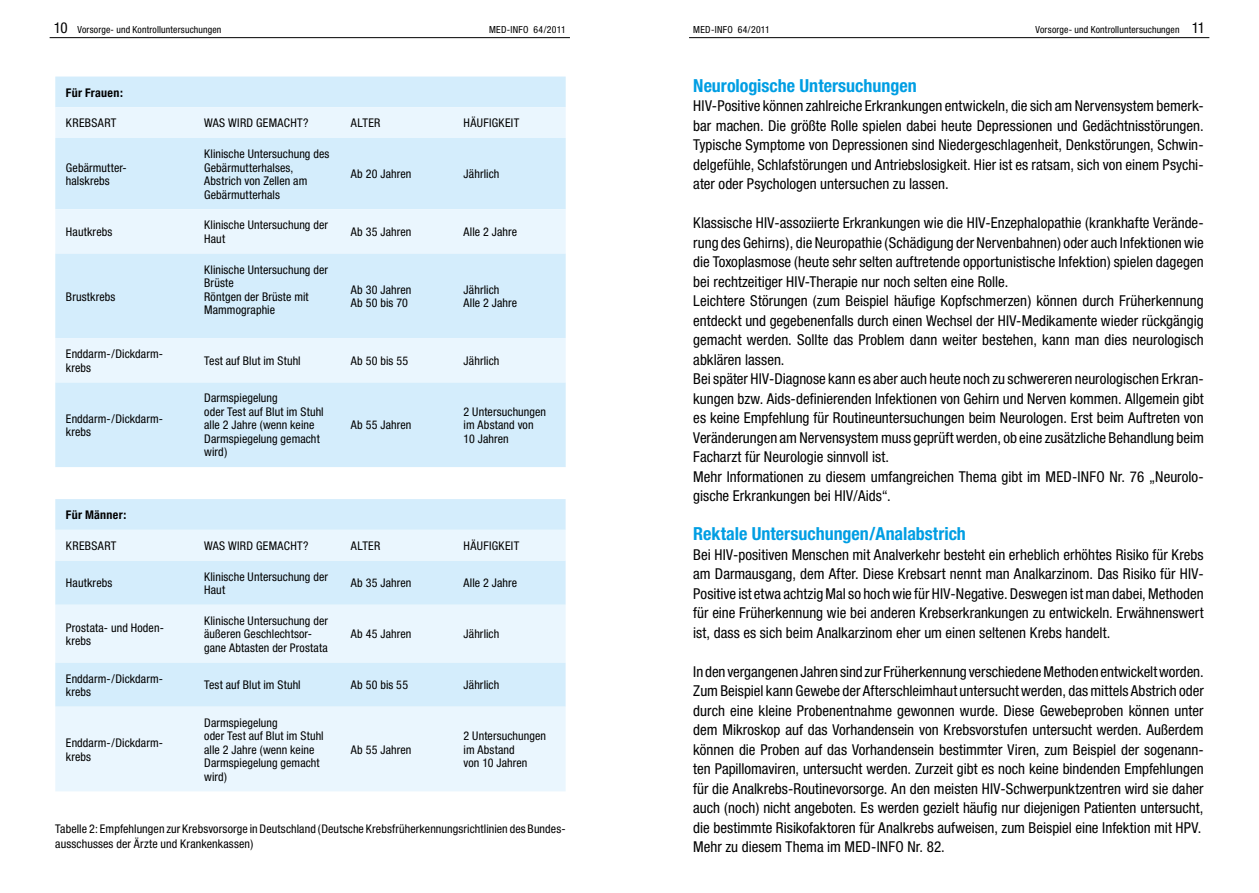
<style>
.page{position:relative;width:1259px;height:893px;background:#fff}
.page>*{position:absolute;margin:0;border:0;box-sizing:border-box;transform-origin:0 0}
._11_Titel_2__Ordnung{font:700 condensed 18px "Helvetica Neue";color:#009ee3}
._01_Fließtext{font:condensed 15px/19.5px "Helvetica Neue";color:#000;text-align:justify}
._03_Fließtext___1_Ze{font:condensed 15px/19.5px "Helvetica Neue";color:#000;text-align:justify}
._81_Tabelle{font:condensed 12px/13.5px "Helvetica Neue";letter-spacing:.01em;color:#000}
._05_Bildunterschrift{font:condensed 12px/15px "Helvetica Neue";letter-spacing:.005em;color:#000}
._81_Tabelle-2{font:condensed 12px "Helvetica Neue";letter-spacing:.03em;color:#000}
._81_Tabelle-3{font:700 condensed 12px "Helvetica Neue";letter-spacing:.025em;color:#000}
.t1{font:condensed 9.75px "Helvetica Neue";letter-spacing:.015em;color:#000}
.s1{font-size:15px}
</style>
<div class="page">
<hr style="left:689px;top:37px;width:520px;height:1px;background:#000">
<hr style="left:50px;top:37px;width:520px;height:1px;background:#000">
<div style="left:55px;top:77px;width:511px;height:390px;background:#d4edfc"></div>
<svg style="left:55px;top:107px;width:511px;height:275px;background:#ddf0fc"></svg>
<div style="left:55px;top:499px;width:510px;height:31px;background:#d4edfc"></div>
<svg style="left:55px;top:530px;width:510px;height:261px;background:#e2f3fd"></svg>
<p class="t1" style="left:54px;top:24px;width:169px"><span class="s1">10</span> Vorsorge- und Kontrolluntersuchungen</p>
<p class="t1" style="left:489px;top:24px;width:78px">MED-INFO 64/2011</p>
<p class="t1" style="left:693px;top:24px;width:78px">MED-INFO 64/2011</p>
<p class="t1" style="left:1035px;top:24px;width:171px">Vorsorge- und Kontrolluntersuchungen <span class="s1">11</span></p>
<p class="_81_Tabelle-3" style="left:66px;top:85px;width:59px">Für Frauen:</p>
<p class="_81_Tabelle-2" style="left:66px;top:116px;width:52px">KREBSART</p>
<p class="_81_Tabelle" style="left:204px;top:116px;width:106px">WAS WIRD GEMACHT?</p>
<p class="_81_Tabelle" style="left:351px;top:116px;width:31px">ALTER</p>
<p class="_81_Tabelle-2" style="left:463px;top:116px;width:57px">HÄUFIGKEIT</p>
<p class="_81_Tabelle" style="left:66px;top:160px;width:61px">Gebärmutter-</p>
<p class="_81_Tabelle" style="left:66px;top:174px;width:45px">halskrebs</p>
<p class="_81_Tabelle" style="left:204px;top:147px;width:127px">Klinische Untersuchung des<br>Gebärmutterhalses,<br>Abstrich von Zellen am<br>Gebärmutterhals</p>
<p class="_81_Tabelle" style="left:351px;top:167px;width:62px">Ab 20 Jahren</p>
<p class="_81_Tabelle" style="left:463px;top:167px;width:37px">Jährlich</p>
<p class="_81_Tabelle" style="left:66px;top:225px;width:48px">Hautkrebs</p>
<p class="_81_Tabelle" style="left:204px;top:218px;width:125px">Klinische Untersuchung der<br>Haut</p>
<p class="_81_Tabelle" style="left:351px;top:225px;width:62px">Ab 35 Jahren</p>
<p class="_81_Tabelle" style="left:463px;top:225px;width:55px">Alle 2 Jahre</p>
<p class="_81_Tabelle" style="left:66px;top:289px;width:51px">Brustkrebs</p>
<p class="_81_Tabelle" style="left:204px;top:262px;width:125px">Klinische Untersuchung der<br>Brüste</p>
<p class="_81_Tabelle" style="left:204px;top:289px;width:106px">Röntgen der Brüste mit<br>Mammographie</p>
<p class="_81_Tabelle" style="left:351px;top:283px;width:62px">Ab 30 Jahren</p>
<p class="_81_Tabelle" style="left:351px;top:296px;width:59px">Ab 50 bis 70</p>
<p class="_81_Tabelle" style="left:463px;top:283px;width:37px">Jährlich</p>
<p class="_81_Tabelle" style="left:463px;top:296px;width:55px">Alle 2 Jahre</p>
<p class="_81_Tabelle" style="left:66px;top:347px;width:99px">Enddarm-/Dickdarm&shy;krebs</p>
<p class="_81_Tabelle" style="left:204px;top:354px;width:98px">Test auf Blut im Stuhl</p>
<p class="_81_Tabelle" style="left:351px;top:354px;width:59px">Ab 50 bis 55</p>
<p class="_81_Tabelle" style="left:463px;top:354px;width:37px">Jährlich</p>
<p class="_81_Tabelle" style="left:66px;top:412px;width:99px">Enddarm-/Dickdarm&shy;krebs</p>
<p class="_81_Tabelle" style="left:204px;top:391px;width:75px">Darmspiegelung</p>
<p class="_81_Tabelle" style="left:204px;top:405px;width:121px">oder Test auf Blut im Stuhl alle 2 Jahre (wenn keine<br>Darmspiegelung gemacht wird)</p>
<p class="_81_Tabelle" style="left:351px;top:418px;width:62px">Ab 55 Jahren</p>
<p class="_81_Tabelle" style="left:463px;top:405px;width:84px">2 Untersuchungen</p>
<p class="_81_Tabelle" style="left:463px;top:418px;width:71px">im Abstand von</p>
<p class="_81_Tabelle" style="left:463px;top:432px;width:47px">10 Jahren</p>
<p class="_81_Tabelle-3" style="left:66px;top:508px;width:62px">Für Männer:</p>
<p class="_81_Tabelle-2" style="left:66px;top:539px;width:52px">KREBSART</p>
<p class="_81_Tabelle" style="left:204px;top:539px;width:106px">WAS WIRD GEMACHT?</p>
<p class="_81_Tabelle" style="left:351px;top:539px;width:31px">ALTER</p>
<p class="_81_Tabelle-2" style="left:463px;top:539px;width:57px">HÄUFIGKEIT</p>
<p class="_81_Tabelle" style="left:66px;top:576px;width:48px">Hautkrebs</p>
<p class="_81_Tabelle" style="left:204px;top:570px;width:125px">Klinische Untersuchung der<br>Haut</p>
<p class="_81_Tabelle" style="left:351px;top:576px;width:62px">Ab 35 Jahren</p>
<p class="_81_Tabelle" style="left:463px;top:576px;width:55px">Alle 2 Jahre</p>
<p class="_81_Tabelle" style="left:66px;top:620px;width:99px">Prostata- und Hoden&shy;krebs</p>
<p class="_81_Tabelle" style="left:204px;top:614px;width:125px">Klinische Untersuchung der äußeren Geschlechtsor&shy;gane Abtasten der Prostata</p>
<p class="_81_Tabelle" style="left:351px;top:627px;width:62px">Ab 45 Jahren</p>
<p class="_81_Tabelle" style="left:463px;top:627px;width:37px">Jährlich</p>
<p class="_81_Tabelle" style="left:66px;top:671px;width:99px">Enddarm-/Dickdarm&shy;krebs</p>
<p class="_81_Tabelle" style="left:204px;top:678px;width:98px">Test auf Blut im Stuhl</p>
<p class="_81_Tabelle" style="left:351px;top:678px;width:59px">Ab 50 bis 55</p>
<p class="_81_Tabelle" style="left:463px;top:678px;width:37px">Jährlich</p>
<p class="_81_Tabelle" style="left:66px;top:736px;width:99px">Enddarm-/Dickdarm&shy;krebs</p>
<p class="_81_Tabelle" style="left:204px;top:716px;width:75px">Darmspiegelung</p>
<p class="_81_Tabelle" style="left:204px;top:729px;width:121px">oder Test auf Blut im Stuhl alle 2 Jahre (wenn keine<br>Darmspiegelung gemacht wird)</p>
<p class="_81_Tabelle" style="left:351px;top:743px;width:62px">Ab 55 Jahren</p>
<p class="_81_Tabelle" style="left:463px;top:729px;width:84px">2 Untersuchungen</p>
<p class="_81_Tabelle" style="left:463px;top:743px;width:53px">im Abstand</p>
<p class="_81_Tabelle" style="left:463px;top:756px;width:65px">von 10 Jahren</p>
<p class="_05_Bildunterschrift" style="left:55px;top:821px;width:512px">Tabelle 2: Empfehlungen zur Krebsvorsorge in Deutschland (Deutsche Krebsfrüherkennungsrichtlinien des Bundes&shy;ausschusses der Ärzte und Krankenkassen)</p>
<p class="_11_Titel_2__Ordnung" style="left:693px;top:74px;width:225px">Neurologische Untersuchungen</p>
<p class="_01_Fließtext" style="left:693px;top:96px;width:512px">HIV-Positive können zahlreiche Erkrankungen entwickeln, die sich am Nervensystem bemerk&shy;bar machen. Die größte Rolle spielen dabei heute Depressionen und Gedächtnisstörungen.<br>Typische Symptome von Depressionen sind Niedergeschlagenheit, Denkstörungen, Schwin&shy;delgefühle, Schlafstörungen und Antriebslosigkeit. Hier ist es ratsam, sich von einem Psychi&shy;ater oder Psychologen untersuchen zu lassen.</p>
<p class="_03_Fließtext___1_Ze" style="left:693px;top:213px;width:512px">Klassische HIV-assoziierte Erkrankungen wie die HIV-Enzephalopathie (krankhafte Verände&shy;rung des Gehirns), die Neuropathie (Schädigung der Nervenbahnen) oder auch Infektionen wie die Toxoplasmose (heute sehr selten auftretende opportunistische Infektion) spielen dagegen bei rechtzeitiger HIV-Therapie nur noch selten eine Rolle.</p>
<p class="_01_Fließtext" style="left:693px;top:291px;width:512px">Leichtere Störungen (zum Beispiel häufige Kopfschmerzen) können durch Früherkennung entdeckt und gegebenenfalls durch einen Wechsel der HIV-Medikamente wieder rückgängig gemacht werden. Sollte das Problem dann weiter bestehen, kann man dies neurologisch abklären lassen.</p>
<p class="_01_Fließtext" style="left:693px;top:369px;width:512px">Bei später HIV-Diagnose kann es aber auch heute noch zu schwereren neurologischen Erkran&shy;kungen bzw. Aids-definierenden Infektionen von Gehirn und Nerven kommen. Allgemein gibt es keine Empfehlung für Routineuntersuchungen beim Neurologen. Erst beim Auftreten von Veränderungen am Nervensystem muss geprüft werden, ob eine zusätzliche Behandlung beim Facharzt für Neurologie sinnvoll ist.</p>
<p class="_01_Fließtext" style="left:693px;top:467px;width:512px">Mehr Informationen zu diesem umfangreichen Thema gibt im MED-INFO Nr. 76 „Neurolo&shy;gische Erkrankungen bei HIV/Aids“.</p>
<p class="_11_Titel_2__Ordnung" style="left:693px;top:523px;width:274px">Rektale Untersuchungen/Analabstrich</p>
<p class="_01_Fließtext" style="left:693px;top:545px;width:512px">Bei HIV-positiven Menschen mit Analverkehr besteht ein erheblich erhöhtes Risiko für Krebs am Darmausgang, dem After. Diese Krebsart nennt man Analkarzinom. Das Risiko für HIV-Positive ist etwa achtzig Mal so hoch wie für HIV-Negative. Deswegen ist man dabei, Methoden für eine Früherkennung wie bei anderen Krebserkrankungen zu entwickeln. Erwähnenswert ist, dass es sich beim Analkarzinom eher um einen seltenen Krebs handelt.</p>
<p class="_03_Fließtext___1_Ze" style="left:693px;top:662px;width:512px">In den vergangenen Jahren sind zur Früherkennung verschiedene Methoden entwickelt worden.<br>Zum Beispiel kann Gewebe der Afterschleimhaut untersucht werden, das mittels Abstrich oder durch eine kleine Probenentnahme gewonnen wurde. Diese Gewebeproben können unter dem Mikroskop auf das Vorhandensein von Krebsvorstufen untersucht werden. Außerdem können die Proben auf das Vorhandensein bestimmter Viren, zum Beispiel der sogenann&shy;ten Papillomaviren, untersucht werden. Zurzeit gibt es noch keine bindenden Empfehlungen für die Analkrebs-Routinevorsorge. An den meisten HIV-Schwerpunktzentren wird sie daher auch (noch) nicht angeboten. Es werden gezielt häufig nur diejenigen Patienten untersucht, die bestimmte Risikofaktoren für Analkrebs aufweisen, zum Beispiel eine Infektion mit HPV.</p>
<p class="_01_Fließtext" style="left:693px;top:837px;width:253px">Mehr zu diesem Thema im MED-INFO Nr. 82.</p>
</div>
